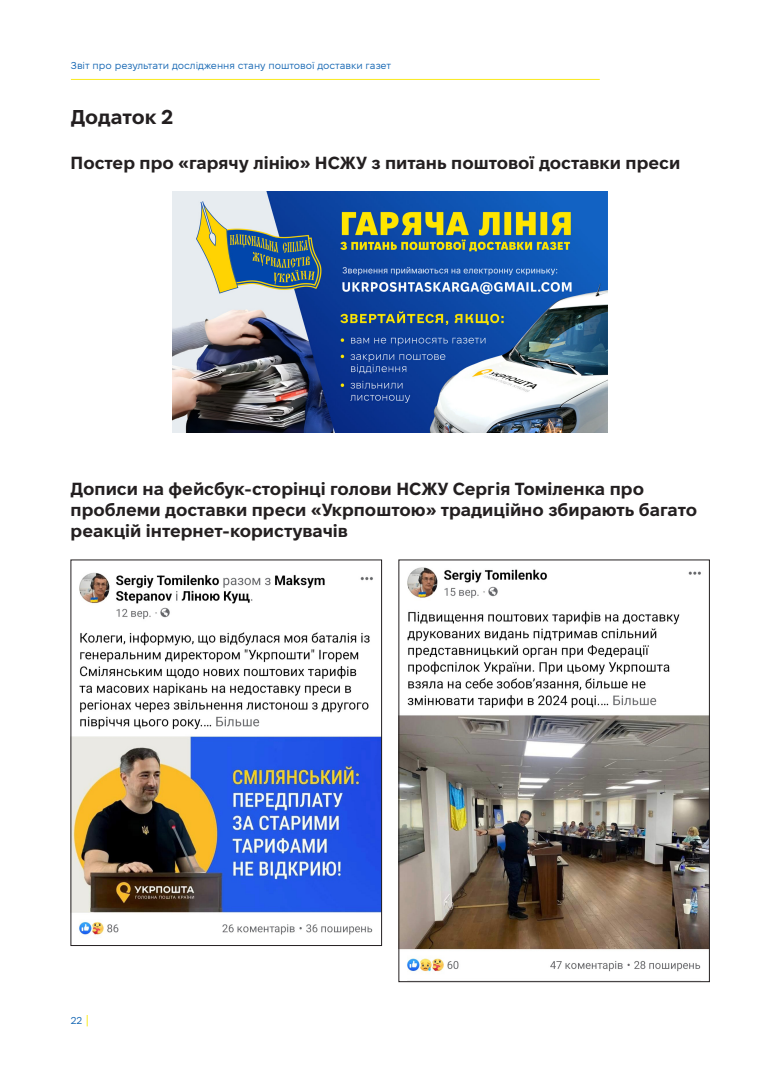
<style>
.page{position:relative;width:780px;height:1088px;background:#fff}
.page>*{position:absolute;margin:0;border:0;box-sizing:border-box;transform-origin:0 0}
.t1{font:700 20px "Mac Paw Fixel Display";letter-spacing:-.005em;color:#231f20}
.t2{font:700 17.5px/21px "Mac Paw Fixel Display";color:#231f20}
.t3{font:10px "Mac Paw Fixel Display";color:#1768b4}
.s1{font-size:12.5px;color:#faea1b}
</style>
<div class="page">
<hr style="left:71px;top:79px;width:528px;height:1px;background:#faea1b">
<img style="left:400px;top:567px;width:307px;height:405px">
<div style="left:398px;top:560px;width:311px;height:422px;border:1px solid #231f20"></div>
<img style="left:73px;top:572px;width:307px;height:363px">
<div style="left:71px;top:560px;width:311px;height:386px;border:1px solid #231f20"></div>
<img style="left:172px;top:191px;width:436px;height:241px">
<p class="t3" style="left:71px;top:60px;width:322px">Звіт про результати дослідження стану поштової доставки газет</p>
<h2 class="t1" style="left:71px;top:106px;width:104px">Додаток 2</h2>
<h2 class="t2" style="left:71px;top:152px;width:611px">Постер про «гарячу лінію» НСЖУ з питань поштової доставки преси</h2>
<h2 class="t2" style="left:71px;top:478px;width:628px">Дописи на фейсбук-сторінці голови НСЖУ Сергія Томіленка про проблеми доставки преси «Укрпоштою» традиційно збирають багато реакцій інтернет-користувачів</h2>
<p class="t3" style="left:71px;top:1015px;width:20px">22 <span class="s1">|</span></p>
</div>
